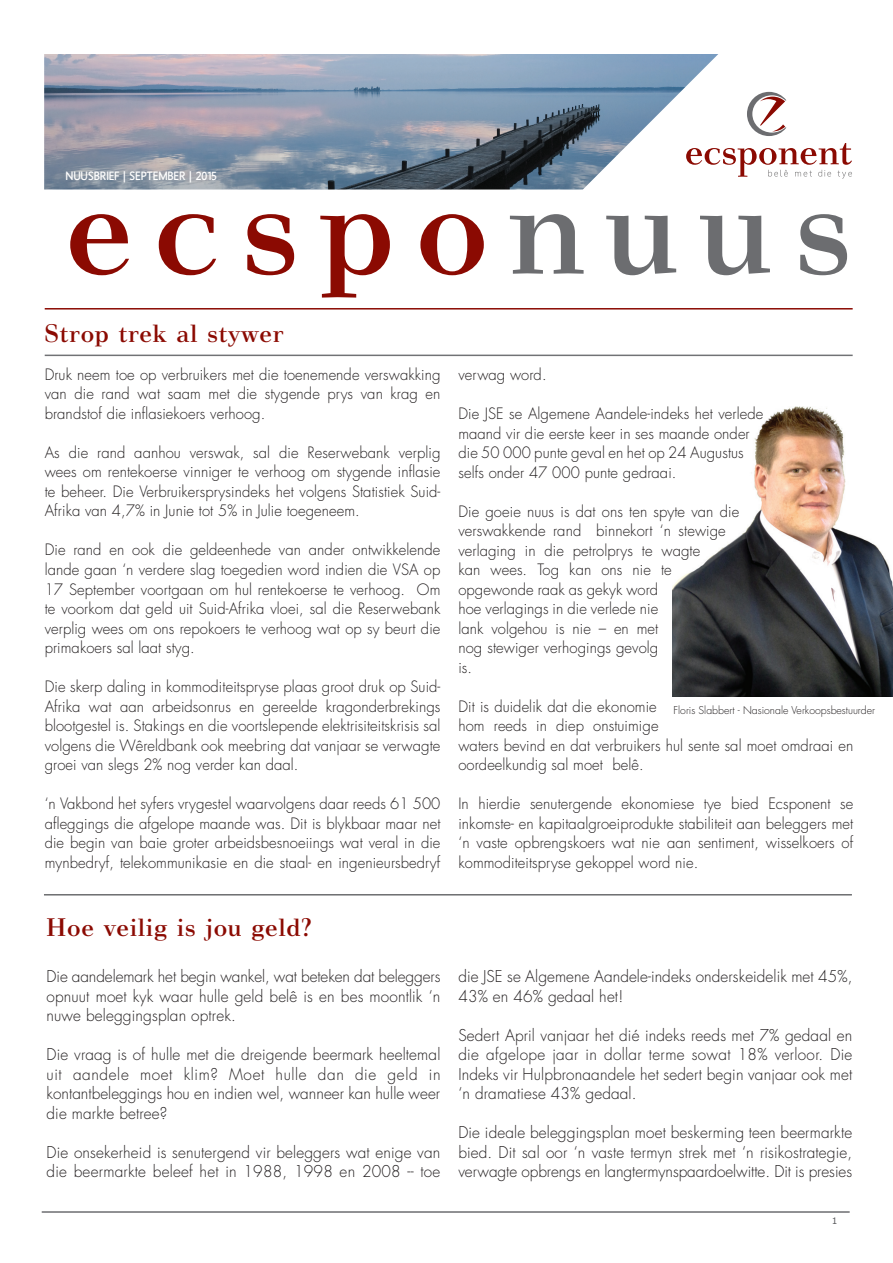
<style>
.page{position:relative;width:893px;height:1263px;background:#fff}
.page>*{position:absolute;margin:0;border:0;box-sizing:border-box;transform-origin:0 0}
.t1{font:129px "Vinegar";letter-spacing:.155em;color:#8b0a02}
.t2{font:24px "Vinegar";letter-spacing:.03em;color:#8b0a02}
.t3{font:300 15.9px/19.5px "Futura LT";letter-spacing:.01em;color:#231f20;text-align:justify}
.t4{font:300 15.3px/19.5px "Futura LT";letter-spacing:.005em;color:#231f20;text-align:justify}
.t5{font:900 12px "Homizio";letter-spacing:.03em;color:#fff}
.t6{font:300 10.5px "Futura LT";color:#231f20}
.t7{font:9px "Verdana";color:#57585a}
.s1{color:#6c6d70}
</style>
<div class="page">
<img style="left:672px;top:406px;width:221px;height:291px">
<img style="left:44px;top:54px;width:674px;height:135px">
<hr style="left:45px;top:308px;width:808px;height:1px;background:#8b0a02">
<hr style="left:45px;top:355px;width:808px;height:1px;background:#717275">
<hr style="left:42px;top:1211px;width:808px;height:2px;background:#6c6d70">
<hr style="left:44px;top:894px;width:808px;height:1px;background:#6c6d70">
<svg style="left:747px;top:92px;width:39px;height:44px"></svg>
<svg style="left:686px;top:143px;width:166px;height:36px"></svg>
<p class="t5" style="left:66px;top:169px;width:152px">NUUSBRIEF | SEPTEMBER | 2015</p>
<h1 class="t1" style="left:66px;top:145px;width:788px">ecspo<span class="s1">nuus</span></h1>
<h2 class="t2" style="left:44px;top:318px;width:241px">Strop trek al stywer</h2>
<p class="t4" style="left:45px;top:365px;width:397px">Druk neem toe op verbruikers met die toenemende verswakking van die rand wat saam met die stygende prys van krag en brandstof die inflasiekoers verhoog.</p>
<p class="t4" style="left:45px;top:443px;width:397px">As die rand aanhou verswak, sal die Reserwebank verplig wees om rentekoerse vinniger te verhoog om stygende inflasie te beheer. Die Verbruikersprysindeks het volgens Statistiek Suid-Afrika van 4,7% in Junie tot 5% in Julie toegeneem.</p>
<p class="t4" style="left:45px;top:541px;width:397px">Die rand en ook die geldeenhede van ander ontwikkelende lande gaan ‘n verdere slag toegedien word indien die VSA op 17 September voortgaan om hul rentekoerse te verhoog. Om te voorkom dat geld uit Suid-Afrika vloei, sal die Reserwebank verplig wees om ons repokoers te verhoog wat op sy beurt die primakoers sal laat styg.</p>
<p class="t4" style="left:45px;top:677px;width:397px">Die skerp daling in kommoditeitspryse plaas groot druk op Suid-Afrika wat aan arbeidsonrus en gereelde kragonderbrekings blootgestel is. Stakings en die voortslepende elektrisiteitskrisis sal volgens die Wêreldbank ook meebring dat vanjaar se verwagte groei van slegs 2% nog verder kan daal.</p>
<p class="t4" style="left:45px;top:794px;width:397px">‘n Vakbond het syfers vrygestel waarvolgens daar reeds 61 500 afleggings die afgelope maande was. Dit is blykbaar maar net die begin van baie groter arbeidsbesnoeiings wat veral in die mynbedryf, telekommunikasie en die staal- en ingenieursbedryf</p>
<p class="t4" style="left:458px;top:365px;width:90px">verwag word.</p>
<p class="t4" style="left:458px;top:404px;width:306px;text-align:left">Die JSE se Algemene Aandele-indeks het verlede maand vir die eerste keer in ses maande onder die 50 000 punte geval en het op 24 Augustus selfs onder 47 000 punte gedraai.</p>
<p class="t4" style="left:458px;top:502px;width:282px;text-align:left">Die goeie nuus is dat ons ten spyte van die verswakkende rand binnekort ‘n stewige verlaging in die petrolprys te wagte<br>kan wees. Tog kan ons nie te opgewonde raak as gekyk word<br>hoe verlagings in die verlede nie<br>lank volgehou is nie – en met<br>nog stewiger verhogings gevolg<br>is.</p>
<p class="t4" style="left:458px;top:697px;width:396px;text-align:left">Dit is duidelik dat die ekonomie<br>hom reeds in diep onstuimige<br>waters bevind en dat verbruikers hul sente sal moet omdraai en oordeelkundig sal moet belê.</p>
<p class="t4" style="left:458px;top:794px;width:396px">In hierdie senutergende ekonomiese tye bied Ecsponent se inkomste- en kapitaalgroeiprodukte stabiliteit aan beleggers met ‘n vaste opbrengskoers wat nie aan sentiment, wisselkoers of kommoditeitspryse gekoppel word nie.</p>
<p class="t6" style="left:673px;top:703px;width:203px">Floris Slabbert - Nasionale Verkoopsbestuurder</p>
<h2 class="t2" style="left:46px;top:912px;width:267px">Hoe veilig is jou geld?</h2>
<p class="t3" style="left:47px;top:967px;width:395px">Die aandelemark het begin wankel, wat beteken dat beleggers opnuut moet kyk waar hulle geld belê is en bes moontlik ‘n nuwe beleggingsplan optrek.</p>
<p class="t3" style="left:47px;top:1045px;width:395px">Die vraag is of hulle met die dreigende beermark heeltemal uit aandele moet klim? Moet hulle dan die geld in kontantbeleggings hou en indien wel, wanneer kan hulle weer die markte betree?</p>
<p class="t3" style="left:47px;top:1143px;width:395px">Die onsekerheid is senutergend vir beleggers wat enige van die beermarkte beleef het in 1988, 1998 en 2008 -- toe</p>
<p class="t3" style="left:458px;top:967px;width:396px">die JSE se Algemene Aandele-indeks onderskeidelik met 45%,<br>43% en 46% gedaal het!</p>
<p class="t3" style="left:458px;top:1026px;width:396px">Sedert April vanjaar het dié indeks reeds met 7% gedaal en die afgelope jaar in dollar terme sowat 18% verloor. Die Indeks vir Hulpbronaandele het sedert begin vanjaar ook met ‘n dramatiese 43% gedaal.</p>
<p class="t3" style="left:458px;top:1123px;width:395px">Die ideale beleggingsplan moet beskerming teen beermarkte bied. Dit sal oor ‘n vaste termyn strek met ‘n risikostrategie, verwagte opbrengs en langtermynspaardoelwitte. Dit is presies</p>
<p class="t7" style="left:832px;top:1214px;width:7px">1</p>
</div>
